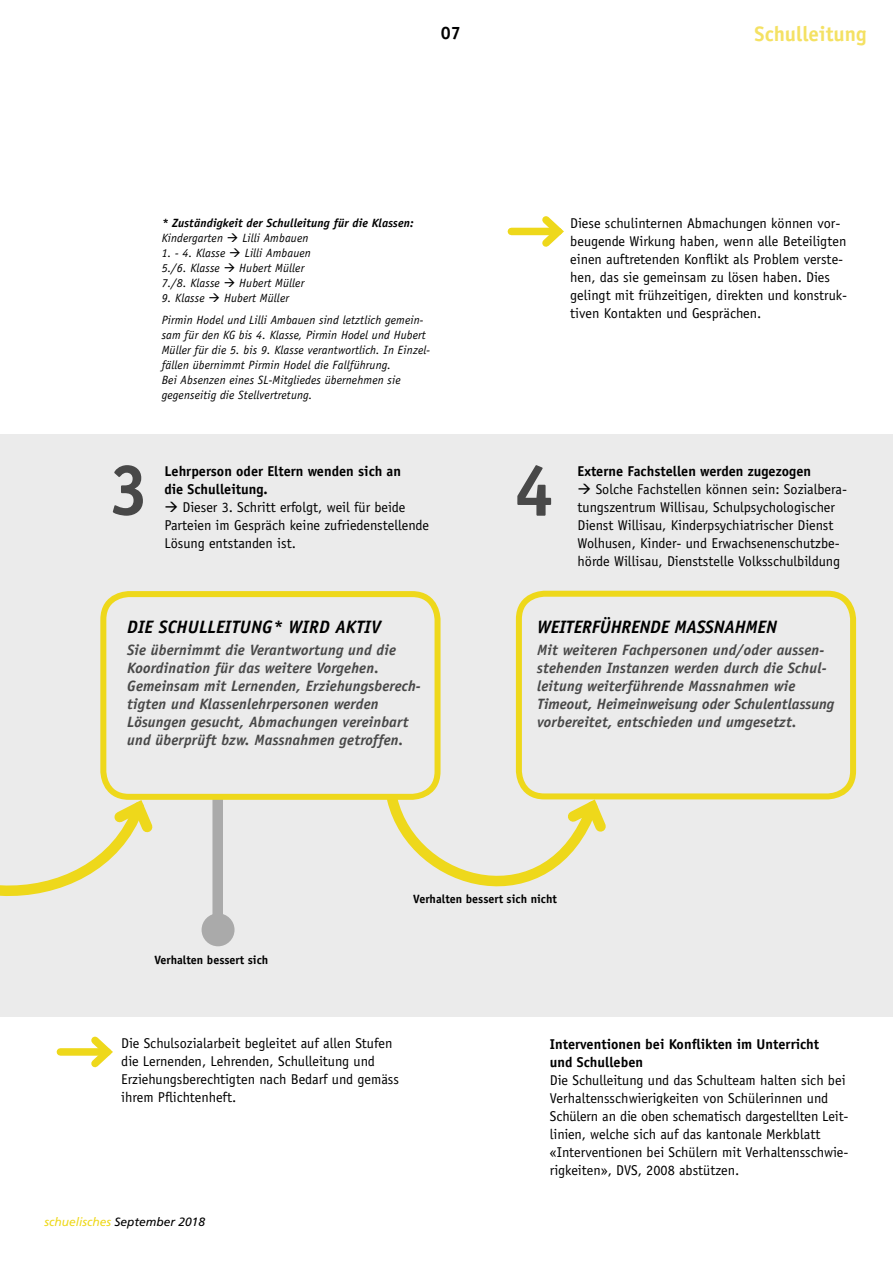
<style>
.page{position:relative;width:893px;height:1263px;background:#fff}
.page>*{position:absolute;margin:0;border:0;box-sizing:border-box;transform-origin:0 0}
.t1{font:700 72px "Officina Sans";color:#484848}
.t2{font:700 21px "Officina Sans";color:#f4e163}
.t3{font:italic 700 18px "Officina Sans";letter-spacing:.01em;color:#000}
.t4{font:italic 700 18px "Officina Sans";letter-spacing:-.01em;color:#000}
.t5{font:700 18px "Officina Sans";color:#000}
.t6{font:italic 700 15px/18px "Officina Sans";letter-spacing:.01em;color:#484848}
.t7{font:14.25px/18px "Officina Sans";color:#000}
.t8{font:700 14.25px/18px "Officina Sans";color:#000}
.t9{font:italic 12px/15px "Officina Sans";letter-spacing:.01em;color:#000}
.t10{font:italic 700 12px/15px "Officina Sans";letter-spacing:.01em;color:#000}
.t11{font:700 12px "Officina Sans";color:#000}
.t12{font:italic 12px "Frutiger";color:#000}
.s1{font-weight:400}
.s2{color:#eed81b}
</style>
<div class="page">
<div style="left:0;top:434px;width:893px;height:582px;background:#ebebeb"></div>
<div style="left:516px;top:591px;width:340px;height:208px;border:6px solid #eed81b;border-radius:26px"></div>
<svg style="left:0;top:782px;width:153px;height:114px"></svg>
<svg style="left:387px;top:787px;width:227px;height:100px"></svg>
<div style="left:60px;top:1048px;width:47px;height:8px;background:#eed81b"></div>
<svg style="left:84px;top:1036px;width:29px;height:32px"></svg>
<div style="left:511px;top:228px;width:47px;height:7px;background:#eed81b"></div>
<svg style="left:535px;top:216px;width:29px;height:31px"></svg>
<div style="left:212px;top:799px;width:11px;height:132px;background:#aaa"></div>
<div style="left:202px;top:913px;width:33px;height:33px;background:#aaa;border-radius:50%"></div>
<div style="left:100px;top:591px;width:341px;height:209px;border:6px solid #eed81b;border-radius:26px"></div>
<p class="t5" style="left:441px;top:22px;width:22px">07</p>
<h2 class="t2" style="left:755px;top:21px;width:113px">Schulleitung</h2>
<p class="t10" style="left:162px;top:215px;width:253px">* Zuständigkeit der Schulleitung für die Klassen:<br><span class="s1">Kindergarten</span> → <span class="s1">Lilli Ambauen</span></p>
<p class="t9" style="left:162px;top:245px;width:151px">1. - 4. Klasse → Lilli Ambauen<br>5./6. Klasse → Hubert Müller<br>7./8. Klasse → Hubert Müller</p>
<p class="t9" style="left:162px;top:286px;width:263px;line-height:22.5px">9. Klasse → Hubert Müller<br>Pirmin Hodel und Lilli Ambauen sind letztlich gemein-</p>
<p class="t9" style="left:162px;top:327px;width:270px">sam für den KG bis 4. Klasse, Pirmin Hodel und Hubert Müller für die 5. bis 9. Klasse verantwortlich. In Einzel&shy;fällen übernimmt Pirmin Hodel die Fallführung.<br>Bei Absenzen eines SL-Mitgliedes übernehmen sie gegenseitig die Stellvertretung.</p>
<p class="t7" style="left:570px;top:214px;width:278px">Diese schulinternen Abmachungen können vor&shy;beugende Wirkung haben, wenn alle Beteiligten einen auftretenden Konflikt als Problem verste&shy;hen, das sie gemeinsam zu lösen haben. Dies gelingt mit frühzeitigen, direkten und konstruk&shy;tiven Kontakten und Gesprächen.</p>
<h1 class="t1" style="left:109px;top:445px;width:42px">3</h1>
<h1 class="t1" style="left:514px;top:445px;width:42px">4</h1>
<p class="t8" style="left:164px;top:462px;width:238px">Lehrperson oder Eltern wenden sich an die Schulleitung.</p>
<p class="t7" style="left:164px;top:498px;width:266px">→ Dieser 3. Schritt erfolgt, weil für beide<br>Parteien im Gespräch keine zufriedenstellende<br>Lösung entstanden ist.</p>
<p class="t8" style="left:578px;top:462px;width:235px">Externe Fachstellen werden zugezogen</p>
<p class="t7" style="left:578px;top:480px;width:271px">→ Solche Fachstellen können sein: Sozialbera&shy;tungszentrum Willisau, Schulpsychologischer Dienst Willisau, Kinderpsychiatrischer Dienst Wolhusen, Kinder- und Erwachsenenschutzbe&shy;hörde Willisau, Dienststelle Volksschulbildung</p>
<p class="t3" style="left:127px;top:616px;width:255px">DIE SCHULLEITUNG* WIRD AKTIV</p>
<p class="t6" style="left:127px;top:641px;width:295px">Sie übernimmt die Verantwortung und die Koordination für das weitere Vorgehen.<br>Gemeinsam mit Lernenden, Erziehungsberech&shy;tigten und Klassenlehrpersonen werden Lösungen gesucht, Abmachungen vereinbart und überprüft bzw. Massnahmen getroffen.</p>
<p class="t4" style="left:537px;top:616px;width:241px">WEITERFÜHRENDE MASSNAHMEN</p>
<p class="t6" style="left:537px;top:641px;width:299px">Mit weiteren Fachpersonen und/oder aussen&shy;stehenden Instanzen werden durch die Schul&shy;leitung weiterführende Massnahmen wie Timeout, Heimeinweisung oder Schulentlassung vorbereitet, entschieden und umgesetzt.</p>
<p class="t11" style="left:154px;top:952px;width:115px">Verhalten bessert sich</p>
<p class="t11" style="left:413px;top:891px;width:145px">Verhalten bessert sich nicht</p>
<p class="t7" style="left:121px;top:1034px;width:279px">Die Schulsozialarbeit begleitet auf allen Stufen die Lernenden, Lehrenden, Schulleitung und Erziehungsberechtigten nach Bedarf und gemäss ihrem Pflichtenheft.</p>
<p class="t12" style="left:44px;top:1215px;width:162px"><span class="s2">schuelisches</span> September 2018</p>
<p class="t8" style="left:550px;top:1035px;width:271px">Interventionen bei Konflikten im Unterricht und Schulleben</p>
<p class="t7" style="left:550px;top:1071px;width:300px">Die Schulleitung und das Schulteam halten sich bei Verhaltensschwierigkeiten von Schülerinnen und Schülern an die oben schematisch dargestellten Leit&shy;linien, welche sich auf das kantonale Merkblatt «Interventionen bei Schülern mit Verhaltensschwie&shy;rigkeiten», DVS, 2008 abstützen.</p>
</div>
